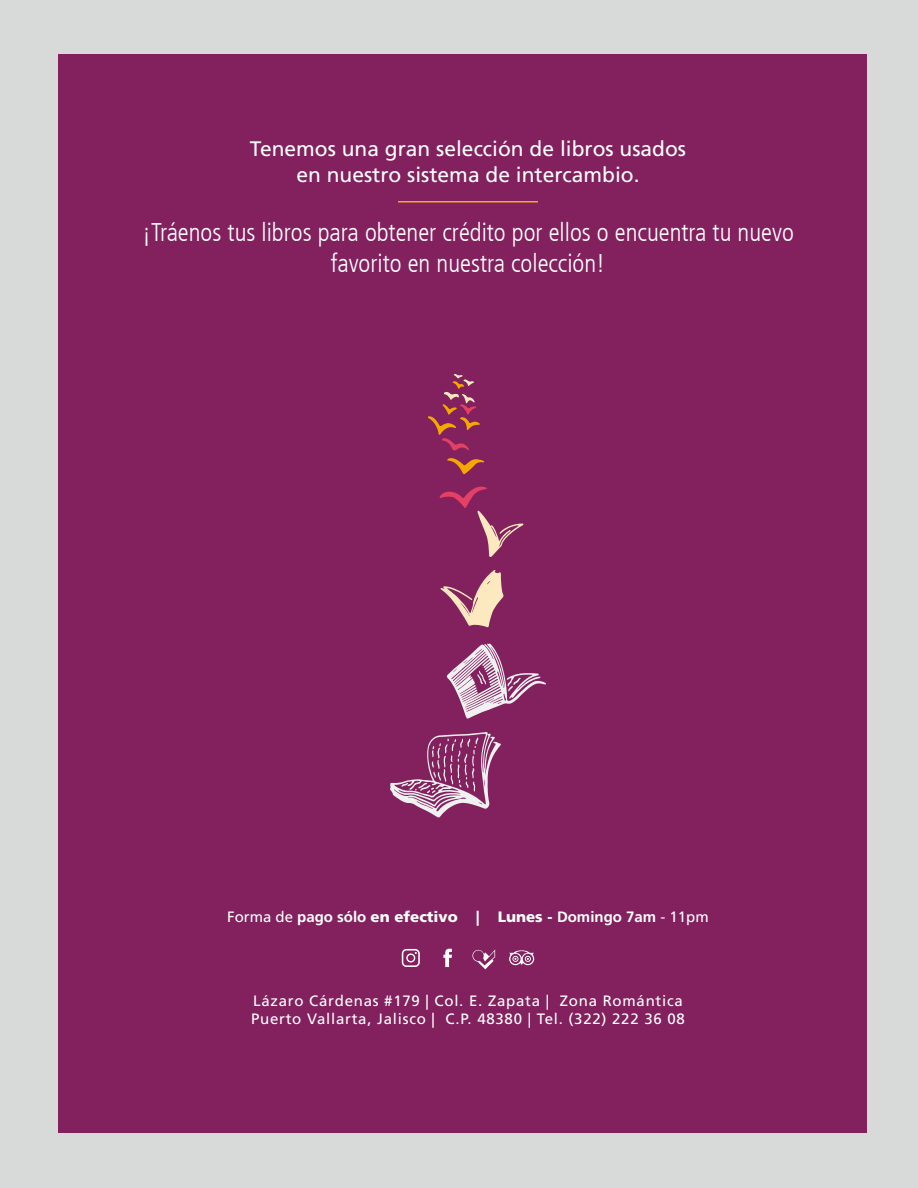
<style>
.page{position:relative;width:918px;height:1188px;background:#d8dad9}
.page>*{position:absolute;margin:0;border:0;box-sizing:border-box;transform-origin:0 0}
.t1{font:300 condensed 25.5px/30.6px "Frutiger LT Com";color:#fff;text-align:center}
.t2{font:21px/25.2px "Frutiger LT Com";color:#fff;text-align:center}
.t3{font:15px/18px "Frutiger LT Com";letter-spacing:.05em;color:#fff}
.t4{font:700 15px "Frutiger LT Com";color:#fff}
.s1{font-weight:400}
.s2{font-weight:900}
</style>
<div class="page">
<div style="left:58px;top:54px;width:809px;height:1078px;background:#82215e"></div>
<hr style="left:398px;top:201px;width:140px;height:2px;background:#faa824">
<svg style="left:390px;top:732px;width:111px;height:86px"></svg>
<svg style="left:440px;top:570px;width:64px;height:58px"></svg>
<svg style="left:447px;top:458px;width:37px;height:16px"></svg>
<svg style="left:428px;top:374px;width:52px;height:77px"></svg>
<svg style="left:439px;top:487px;width:85px;height:70px"></svg>
<svg style="left:446px;top:643px;width:100px;height:76px"></svg>
<svg style="left:443px;top:949px;width:9px;height:18px"></svg>
<svg style="left:472px;top:950px;width:23px;height:19px"></svg>
<svg style="left:509px;top:950px;width:25px;height:15px"></svg>
<svg style="left:402px;top:949px;width:18px;height:18px"></svg>
<h2 class="t2" style="left:250px;top:137px;width:438px">Tenemos una gran selección de libros usados en nuestro sistema de intercambio.</h2>
<h1 class="t1" style="left:142px;top:217px;width:653px">¡Tráenos tus libros para obtener crédito por ellos o encuentra tu nuevo favorito en nuestra colección!</h1>
<p class="t4" style="left:227px;top:907px;width:483px"><span class="s1">Forma de</span> pago sólo <span class="s2">en efectivo | Lunes -</span> Domingo 7am <span class="s1">- 11pm</span></p>
<p class="t3" style="left:251px;top:992px;width:435px">Lázaro Cárdenas #179 | Col. E. Zapata | Zona Romántica<br>Puerto Vallarta, Jalisco | C.P. 48380 | Tel. (322) 222 36 08</p>
</div>
